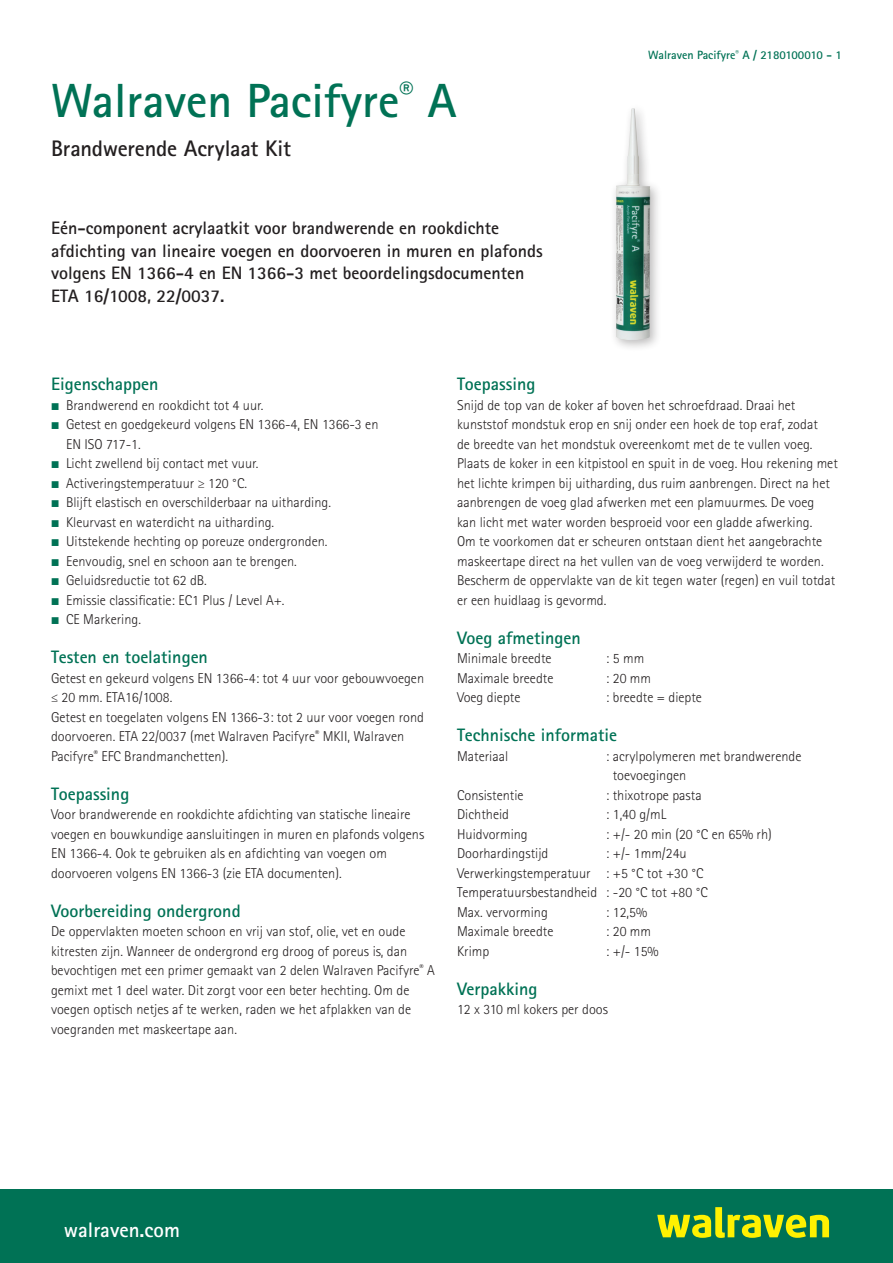
<style>
.page{position:relative;width:893px;height:1263px;background:#fff}
.page>*{position:absolute;margin:0;border:0;box-sizing:border-box;transform-origin:0 0}
.t1{font:700 48px "Rotis Sans Serif Std";color:#007255}
.t2{font:700 22.5px "Rotis Sans Serif Std";letter-spacing:-.01em;color:#231f20}
.t3{font:700 21px "Rotis Sans Serif Std";color:#fff}
.t4{font:700 18px/22.5px "Rotis Sans Serif Std";color:#231f20}
.t5{font:700 18px "Rotis Sans Serif Std";color:#007255}
.t6{font:300 14.25px/19.5px "Rotis Sans Serif Std";color:#231f20}
.t7{font:700 12px "Rotis Sans Serif Std";color:#007255}
.s1{color:#007255}
</style>
<div class="page">
<div style="left:610px;top:103px;width:52px;height:249px;background:#231f20;opacity:.3"></div>
<img style="left:615px;top:108px;width:35px;height:234px">
<div style="left:0;top:1189px;width:893px;height:74px;background:#007255"></div>
<svg style="left:657px;top:1207px;width:172px;height:31px"></svg>
<h1 class="t1" style="left:51px;top:70px;width:407px">Walraven Pacifyre<sup>®</sup> A</h1>
<h2 class="t2" style="left:51px;top:134px;width:241px">Brandwerende Acrylaat Kit</h2>
<p class="t4" style="left:51px;top:217px;width:493px">Eén-component acrylaatkit voor brandwerende en rookdichte afdichting van lineaire voegen en doorvoeren in muren en plafonds volgens EN 1366-4 en EN 1366-3 met beoordelingsdocumenten ETA 16/1008, 22/0037.</p>
<p class="t7" style="left:648px;top:47px;width:195px">Walraven Pacifyre<sup>®</sup> A / 2180100010 - 1</p>
<p class="t5" style="left:51px;top:373px;width:109px">Eigenschappen</p>
<p class="t6" style="left:51px;top:395px;width:214px"><span class="s1">■</span> Brandwerend en rookdicht tot 4 uur.</p>
<p class="t6" style="left:66px;top:414px;width:314px;text-indent:-15px"><span class="s1">■</span> Getest en goedgekeurd volgens EN 1366-4, EN 1366-3 en<br>EN ISO 717-1.</p>
<p class="t6" style="left:51px;top:453px;width:209px"><span class="s1">■</span> Licht zwellend bij contact met vuur.</p>
<p class="t6" style="left:51px;top:473px;width:197px"><span class="s1">■</span> Activeringstemperatuur ≥ 120 °C.</p>
<p class="t6" style="left:51px;top:492px;width:281px"><span class="s1">■</span> Blijft elastisch en overschilderbaar na uitharding.</p>
<p class="t6" style="left:51px;top:512px;width:225px"><span class="s1">■</span> Kleurvast en waterdicht na uitharding.</p>
<p class="t6" style="left:51px;top:531px;width:278px"><span class="s1">■</span> Uitstekende hechting op poreuze ondergronden.</p>
<p class="t6" style="left:51px;top:551px;width:247px"><span class="s1">■</span> Eenvoudig, snel en schoon aan te brengen.</p>
<p class="t6" style="left:51px;top:570px;width:157px"><span class="s1">■</span> Geluidsreductie tot 62 dB.</p>
<p class="t6" style="left:51px;top:590px;width:235px"><span class="s1">■</span> Emissie classificatie: EC1 Plus / Level A+.</p>
<p class="t6" style="left:51px;top:609px;width:91px"><span class="s1">■</span> CE Markering.</p>
<p class="t5" style="left:51px;top:646px;width:158px">Testen en toelatingen</p>
<p class="t6" style="left:51px;top:668px;width:375px">Getest en gekeurd volgens EN 1366-4: tot 4 uur voor gebouwvoegen ≤ 20 mm. ETA16/1008.<br>Getest en toegelaten volgens EN 1366-3: tot 2 uur voor voegen rond doorvoeren. ETA 22/0037 (met Walraven Pacifyre<sup>®</sup> MKII, Walraven Pacifyre<sup>®</sup> EFC Brandmanchetten).</p>
<p class="t5" style="left:51px;top:782px;width:80px">Toepassing</p>
<p class="t6" style="left:51px;top:804px;width:375px">Voor brandwerende en rookdichte afdichting van statische lineaire voegen en bouwkundige aansluitingen in muren en plafonds volgens EN 1366-4. Ook te gebruiken als en afdichting van voegen om doorvoeren volgens EN 1366-3 (zie ETA documenten).</p>
<p class="t5" style="left:51px;top:899px;width:191px">Voorbereiding ondergrond</p>
<p class="t6" style="left:51px;top:921px;width:385px">De oppervlakten moeten schoon en vrij van stof, olie, vet en oude kitresten zijn. Wanneer de ondergrond erg droog of poreus is, dan bevochtigen met een primer gemaakt van 2 delen Walraven Pacifyre<sup>®</sup> A gemixt met 1 deel water. Dit zorgt voor een beter hechting. Om de voegen optisch netjes af te werken, raden we het afplakken van de voegranden met maskeertape aan.</p>
<p class="t5" style="left:457px;top:373px;width:80px">Toepassing</p>
<p class="t6" style="left:457px;top:395px;width:382px">Snijd de top van de koker af boven het schroefdraad. Draai het kunststof mondstuk erop en snij onder een hoek de top eraf, zodat<br>de breedte van het mondstuk overeenkomt met de te vullen voeg.<br>Plaats de koker in een kitpistool en spuit in de voeg. Hou rekening met het lichte krimpen bij uitharding, dus ruim aanbrengen. Direct na het aanbrengen de voeg glad afwerken met een plamuurmes. De voeg<br>kan licht met water worden besproeid voor een gladde afwerking.<br>Om te voorkomen dat er scheuren ontstaan dient het aangebrachte maskeertape direct na het vullen van de voeg verwijderd te worden.<br>Bescherm de oppervlakte van de kit tegen water (regen) en vuil totdat er een huidlaag is gevormd.</p>
<p class="t5" style="left:457px;top:626px;width:125px">Voeg afmetingen</p>
<p class="t6" style="left:457px;top:648px;width:96px">Minimale breedte</p>
<p class="t6" style="left:606px;top:648px;width:40px">: 5 mm</p>
<p class="t6" style="left:457px;top:668px;width:98px">Maximale breedte</p>
<p class="t6" style="left:606px;top:668px;width:47px">: 20 mm</p>
<p class="t6" style="left:457px;top:687px;width:65px">Voeg diepte</p>
<p class="t6" style="left:606px;top:687px;width:98px">: breedte = diepte</p>
<p class="t5" style="left:457px;top:724px;width:161px">Technische informatie</p>
<p class="t6" style="left:457px;top:746px;width:53px">Materiaal</p>
<p class="t6" style="left:613px;top:746px;width:190px;text-indent:-7px">: acrylpolymeren met brandwerende toevoegingen</p>
<p class="t6" style="left:457px;top:785px;width:68px">Consistentie</p>
<p class="t6" style="left:606px;top:785px;width:97px">: thixotrope pasta</p>
<p class="t6" style="left:457px;top:804px;width:53px">Dichtheid</p>
<p class="t6" style="left:606px;top:804px;width:62px">: 1,40 g/mL</p>
<p class="t6" style="left:457px;top:824px;width:72px">Huidvorming</p>
<p class="t6" style="left:606px;top:824px;width:167px">: +/- 20 min (20 °C en 65% rh)</p>
<p class="t6" style="left:457px;top:843px;width:93px">Doorhardingstijd</p>
<p class="t6" style="left:457px;top:843px;width:252px;text-indent:149px">: +/- 1mm/24u<br>Verwerkingstemperatuur : +5 °C tot +30 °C<br>Temperatuursbestandheid : -20 °C tot +80 °C<br>Max. vervorming</p>
<p class="t6" style="left:606px;top:902px;width:43px">: 12,5%</p>
<p class="t6" style="left:457px;top:921px;width:98px">Maximale breedte</p>
<p class="t6" style="left:606px;top:921px;width:47px">: 20 mm</p>
<p class="t6" style="left:457px;top:941px;width:34px">Krimp</p>
<p class="t6" style="left:606px;top:941px;width:54px">: +/- 15%</p>
<p class="t5" style="left:457px;top:977px;width:82px">Verpakking</p>
<p class="t6" style="left:457px;top:999px;width:152px">12 x 310 ml kokers per doos</p>
<h3 class="t3" style="left:64px;top:1217px;width:118px">walraven.com</h3>
</div>
